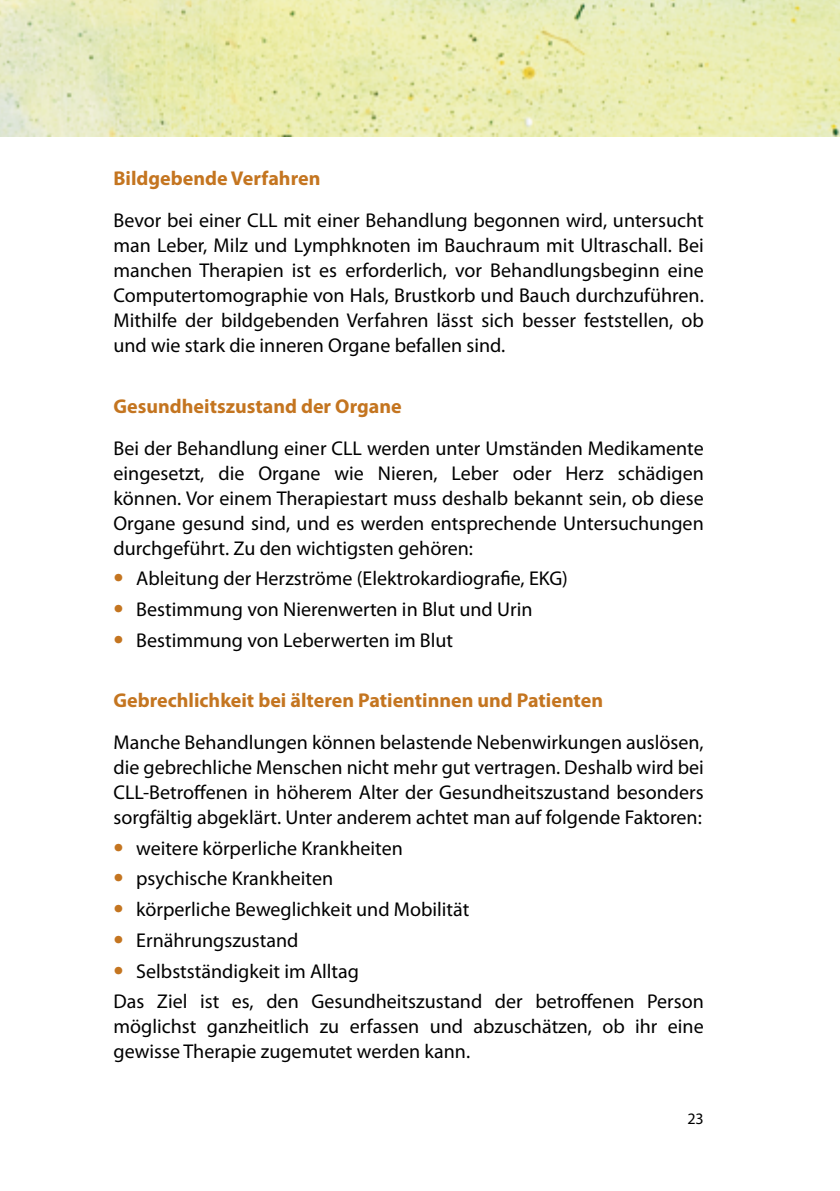
<style>
.page{position:relative;width:840px;height:1191px;background:#fff}
.page>*{position:absolute;margin:0;border:0;box-sizing:border-box;transform-origin:0 0}
.t1{font:20px/25px "Myriad Pro";color:#000;text-align:justify}
.t2{font:700 20px "Myriad Pro";color:#c47520}
.t3{font:16px "Myriad Pro";color:#000}
.s1{font-size:36px;color:#c47520}
</style>
<div class="page">
<img style="left:0;top:0;width:839px;height:136px">
<p class="t2" style="left:113px;top:165px;width:208px">Bildgebende Verfahren</p>
<p class="t1" style="left:113px;top:208px;width:591px">Bevor bei einer CLL mit einer Behandlung begonnen wird, untersucht man Leber, Milz und Lymphknoten im Bauchraum mit Ultraschall. Bei manchen Therapien ist es erforderlich, vor Behandlungsbeginn eine Computertomographie von Hals, Brustkorb und Bauch durchzuführen.<br>Mithilfe der bildgebenden Verfahren lässt sich besser feststellen, ob und wie stark die inneren Organe befallen sind.</p>
<p class="t2" style="left:113px;top:393px;width:289px">Gesundheitszustand der Organe</p>
<p class="t1" style="left:113px;top:435px;width:591px">Bei der Behandlung einer CLL werden unter Umständen Medikamente eingesetzt, die Organe wie Nieren, Leber oder Herz schädigen können. Vor einem Therapiestart muss deshalb bekannt sein, ob diese Organe gesund sind, und es werden entsprechende Untersuchungen durchgeführt. Zu den wichtigsten gehören:</p>
<p class="t1" style="left:113px;top:566px;width:455px"><span class="s1">•</span> Ableitung der Herzströme (Elektrokardiografie, EKG)</p>
<p class="t1" style="left:113px;top:596px;width:420px"><span class="s1">•</span> Bestimmung von Nierenwerten in Blut und Urin</p>
<p class="t1" style="left:113px;top:627px;width:341px"><span class="s1">•</span> Bestimmung von Leberwerten im Blut</p>
<p class="t2" style="left:113px;top:687px;width:491px">Gebrechlichkeit bei älteren Patientinnen und Patienten</p>
<p class="t1" style="left:113px;top:729px;width:591px">Manche Behandlungen können belastende Nebenwirkungen auslösen, die gebrechliche Menschen nicht mehr gut vertragen. Deshalb wird bei CLL-Betroffenen in höherem Alter der Gesundheitszustand besonders sorgfältig abgeklärt. Unter anderem achtet man auf folgende Faktoren:</p>
<p class="t1" style="left:113px;top:835px;width:291px"><span class="s1">•</span> weitere körperliche Krankheiten</p>
<p class="t1" style="left:113px;top:866px;width:221px"><span class="s1">•</span> psychische Krankheiten</p>
<p class="t1" style="left:113px;top:896px;width:357px"><span class="s1">•</span> körperliche Beweglichkeit und Mobilität</p>
<p class="t1" style="left:113px;top:927px;width:186px"><span class="s1">•</span> Ernährungszustand</p>
<p class="t1" style="left:113px;top:955px;width:591px;line-height:30.6px"><span class="s1">•</span> Selbstständigkeit im Alltag<br>Das Ziel ist es, den Gesundheitszustand der betroffenen Person</p>
<p class="t1" style="left:113px;top:1013px;width:591px">möglichst ganzheitlich zu erfassen und abzuschätzen, ob ihr eine gewisse Therapie zugemutet werden kann.</p>
<p class="t3" style="left:687px;top:1108px;width:18px">23</p>
</div>
